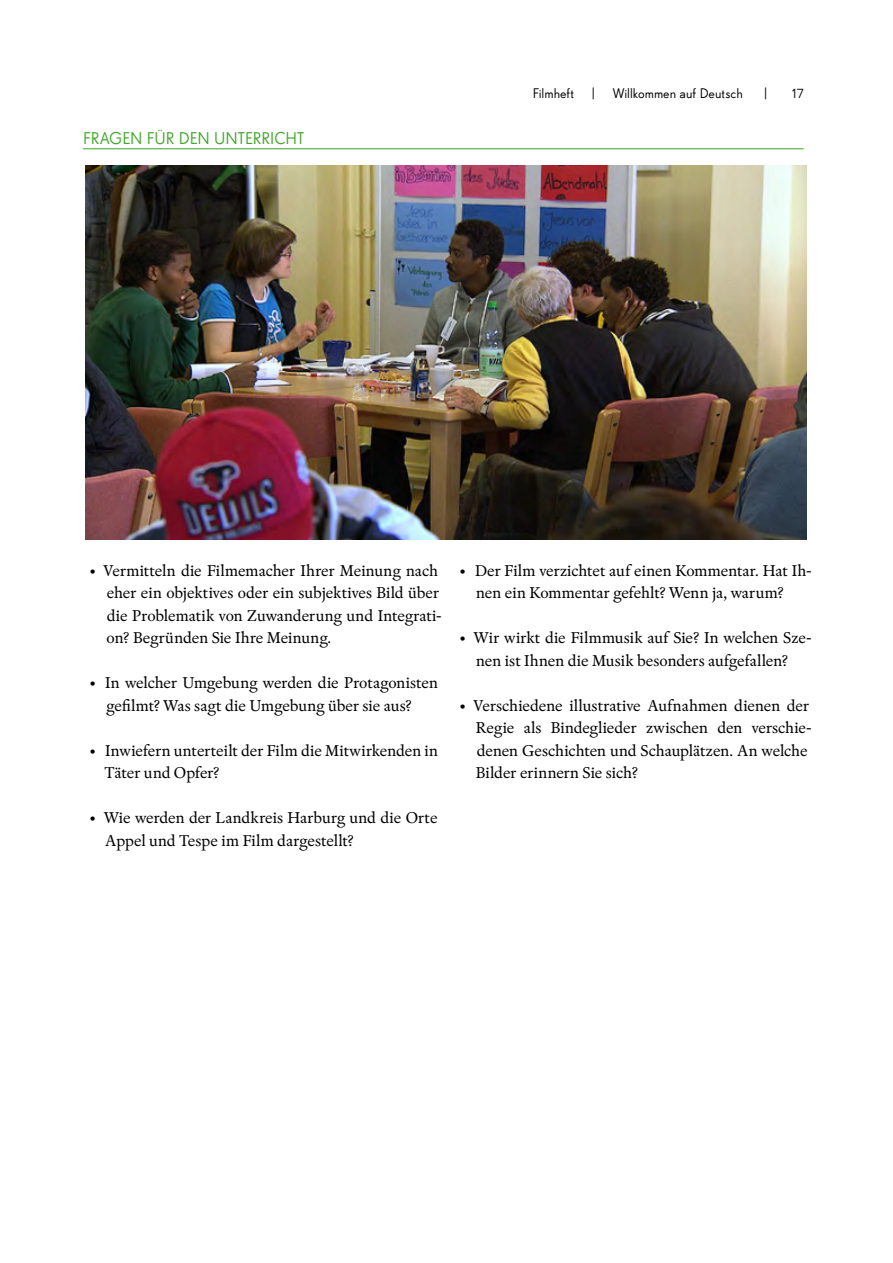
<style>
.page{position:relative;width:893px;height:1263px;background:#fff}
.page>*{position:absolute;margin:0;border:0;box-sizing:border-box;transform-origin:0 0}
.t1{font:16.5px/22.5px "Rongel";letter-spacing:-.005em;color:#000}
.t2{font:16.5px "Super Grotesk B Rg LF";letter-spacing:-.005em;color:#41a62b}
.t3{font:13.5px "Super Grotesk B Rg LF";color:#000}
.s1{font-weight:700}
</style>
<div class="page">
<hr style="left:83px;top:148px;width:721px;height:1px;background:#41a62b">
<img style="left:85px;top:166px;width:722px;height:373px">
<p class="t2" style="left:83px;top:129px;width:19px">Fragen</p>
<p class="t2" style="left:147px;top:129px;width:10px">für</p>
<p class="t2" style="left:179px;top:129px;width:11px">den</p>
<p class="t2" style="left:214px;top:129px;width:21px">Unterri</p>
<p class="t2" style="left:274px;top:129px;width:29px">cht</p>
<p class="t3" style="left:533px;top:86px;width:43px">Filmheft</p>
<p class="t3" style="left:591px;top:86px;width:153px">| Willkommen auf Deutsch</p>
<p class="t3" style="left:763px;top:86px;width:7px">|</p>
<p class="t3" style="left:792px;top:86px;width:13px">17</p>
<p class="t1" style="left:107px;top:560px;width:337px;text-indent:-17px"><span class="s1">•</span> Vermitteln die Filmemacher Ihrer Meinung nach eher ein objektives oder ein subjektives Bild über die Problematik von Zuwanderung und Integrati&shy;on? Begründen Sie Ihre Meinung.</p>
<p class="t1" style="left:90px;top:672px;width:350px;text-align:center"><span class="s1">•</span> In welcher Umgebung werden die Protagonisten gefilmt? Was sagt die Umgebung über sie aus?</p>
<p class="t1" style="left:104px;top:740px;width:335px;text-indent:-15px"><span class="s1">•</span> Inwiefern unterteilt der Film die Mitwirkenden in<br>Täter und Opfer?</p>
<p class="t1" style="left:105px;top:807px;width:334px;text-indent:-15px"><span class="s1">•</span> Wie werden der Landkreis Harburg und die Orte<br>Appel und Tespe im Film dargestellt?</p>
<p class="t1" style="left:476px;top:560px;width:337px;text-indent:-16px"><span class="s1">•</span> Der Film verzichtet auf einen Kommentar. Hat Ih&shy;nen ein Kommentar gefehlt? Wenn ja, warum?</p>
<p class="t1" style="left:460px;top:627px;width:353px;text-align:center"><span class="s1">•</span> Wir wirkt die Filmmusik auf Sie? In welchen Sze&shy;nen ist Ihnen die Musik besonders aufgefallen?</p>
<p class="t1" style="left:476px;top:695px;width:337px;text-indent:-16px"><span class="s1">•</span> Verschiedene illustrative Aufnahmen dienen der Regie als Bindeglieder zwischen den verschie&shy;denen Geschichten und Schauplätzen. An welche Bilder erinnern Sie sich?</p>
</div>
